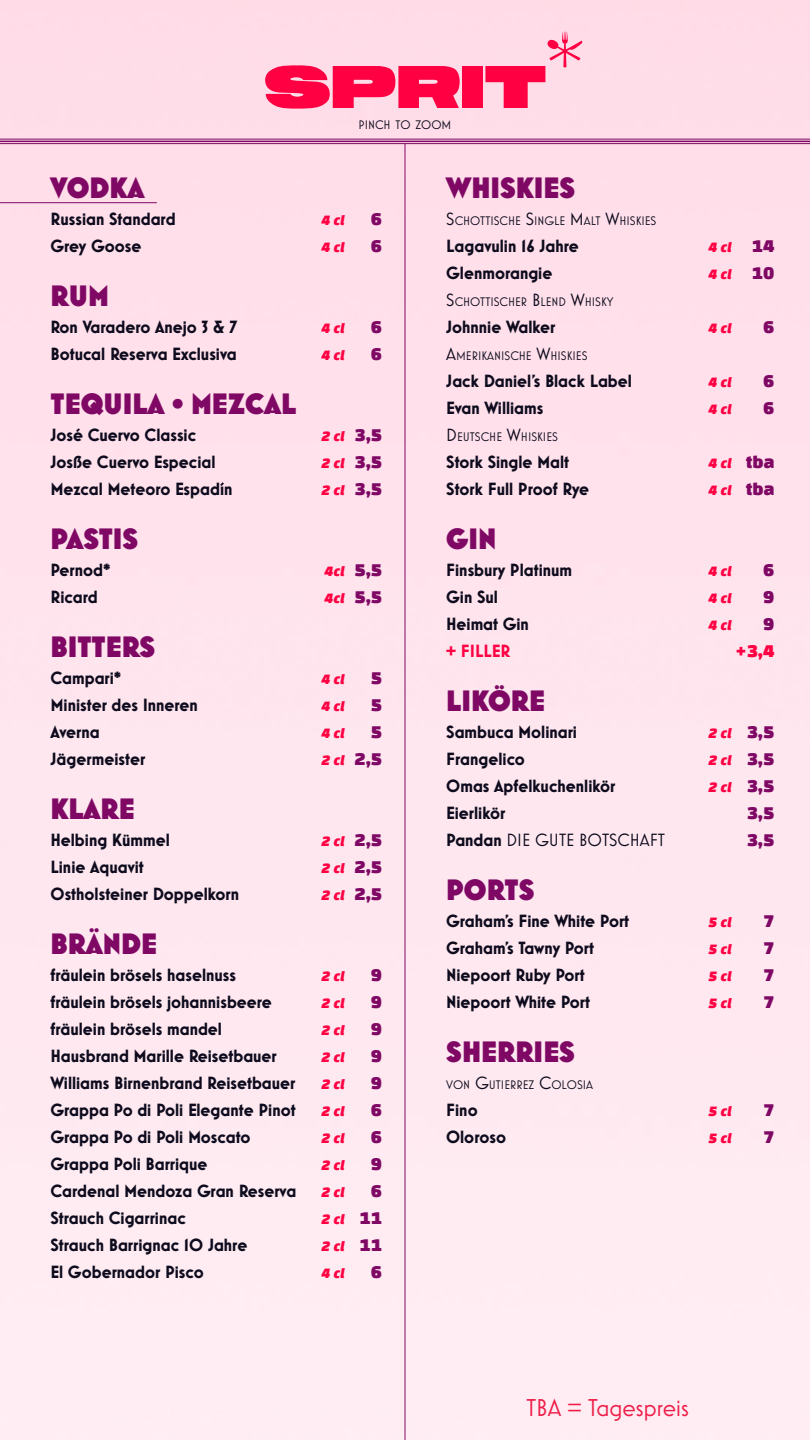
<style>
.page{position:relative;width:810px;height:1440px;background:#fff}
.page>*{position:absolute;margin:0;border:0;box-sizing:border-box;transform-origin:0 0}
.t1{font:60px "NF Ultra";color:#ff0042}
.t2{font:800 30px "Mostra Nuova Alt D";color:#7f0865}
.t3{font:24.75px "Mostra Nuova Alt D";color:#ee1d47}
.t4{font:18.75px/27px "Changa One";color:#7f0865}
.t5{font:18.75px "Changa One";color:#ff0042}
.t6{font:700 18px/27px "Mostra Nuova Alt D";color:#0d0b1d}
.t7{font:18px "Mostra Nuova Alt D";color:#0d0b1d}
.t8{font:700 18px "Mostra Nuova Alt D";color:#ff0042}
.t9{font:italic 15px/27px "Changa One";color:#ff0042}
.t10{font:12.6px "Mostra Nuova Alt D";color:#0d0b1d}
.s1{font-size:18px}
.s2{font-weight:400}
</style>
<div class="page">
<img style="left:0;top:0;width:810px;height:1440px">
<hr style="left:0;top:139px;width:810px;height:1px;background:#7f0865">
<hr style="left:0;top:141px;width:810px;height:1px;background:#7f0865">
<hr style="left:0;top:143px;width:810px;height:1px;background:#7f0865">
<svg style="left:547px;top:31px;width:35px;height:37px"></svg>
<hr style="left:405px;top:144px;width:1px;height:1296px;background:#7f0865">
<hr style="left:0;top:202px;width:157px;height:1px;background:#7f0865">
<h1 class="t1" style="left:264px;top:65px;width:284px">SPRIT</h1>
<h2 class="t2" style="left:51px;top:170px;width:95px">VODKA</h2>
<p class="t6" style="left:51px;top:205px;width:126px">Russian Standard<br>Grey Goose</p>
<h2 class="t2" style="left:51px;top:278px;width:60px">RUM</h2>
<p class="t6" style="left:51px;top:313px;width:189px">Ron Varadero Anejo 3 &amp; 7<br>Botucal Reserva Exclusiva</p>
<h2 class="t2" style="left:51px;top:386px;width:247px">TEQUILA • MEZCAL</h2>
<p class="t6" style="left:51px;top:421px;width:183px">José Cuervo Classic<br>Josße Cuervo Especial<br>Mezcal Meteoro Espadín</p>
<h2 class="t2" style="left:51px;top:521px;width:89px">PASTIS</h2>
<p class="t6" style="left:51px;top:556px;width:61px">Pernod*<br>Ricard</p>
<h2 class="t2" style="left:51px;top:629px;width:106px">BITTERS</h2>
<p class="t6" style="left:51px;top:664px;width:149px">Campari*<br>Minister des Inneren<br>Averna<br>Jägermeister</p>
<h2 class="t2" style="left:51px;top:791px;width:86px">KLARE</h2>
<p class="t6" style="left:51px;top:826px;width:190px">Helbing Kümmel<br>Linie Aquavit<br>Ostholsteiner Doppelkorn</p>
<h2 class="t2" style="left:51px;top:926px;width:108px">BRÄNDE</h2>
<p class="t6" style="left:51px;top:961px;width:247px">fräulein brösels haselnuss<br>fräulein brösels johannisbeere fräulein brösels mandel<br>Hausbrand Marille Reisetbauer<br>Williams Birnenbrand Reisetbauer<br>Grappa Po di Poli Elegante Pinot<br>Grappa Po di Poli Moscato<br>Grappa Poli Barrique<br>Cardenal Mendoza Gran Reserva<br>Strauch Cigarrinac<br>Strauch Barrignac 10 Jahre<br>El Gobernador Pisco</p>
<p class="t10" style="left:359px;top:118px;width:92px">PINCH TO ZOOM</p>
<p class="t9" style="left:322px;top:206px;width:25px">4 cl<br>4 cl</p>
<p class="t4" style="left:371px;top:205px;width:13px">6<br>6</p>
<p class="t9" style="left:322px;top:314px;width:25px">4 cl<br>4 cl</p>
<p class="t4" style="left:371px;top:313px;width:13px">6<br>6</p>
<p class="t9" style="left:322px;top:422px;width:25px;text-align:justify">2 cl 2 cl 2 cl</p>
<p class="t4" style="left:354px;top:421px;width:29px;text-align:justify">3,5<br>3,5<br>3,5</p>
<p class="t9" style="left:325px;top:557px;width:22px">4cl<br>4cl</p>
<p class="t4" style="left:354px;top:556px;width:29px">5,5<br>5,5</p>
<p class="t9" style="left:322px;top:665px;width:25px;text-align:justify">4 cl 4 cl 4 cl 2 cl</p>
<p class="t4" style="left:354px;top:664px;width:29px;text-align:right">5<br>5<br>5<br>2,5</p>
<p class="t9" style="left:322px;top:827px;width:25px;text-align:justify">2 cl 2 cl 2 cl</p>
<p class="t4" style="left:354px;top:826px;width:29px;text-align:justify">2,5<br>2,5<br>2,5</p>
<p class="t9" style="left:322px;top:962px;width:25px;text-align:justify">2 cl 2 cl 2 cl 2 cl 2 cl 2 cl 2 cl 2 cl 2 cl 2 cl 2 cl 4 cl</p>
<p class="t4" style="left:360px;top:961px;width:24px;text-align:right">9<br>9<br>9<br>9<br>9<br>6<br>6<br>9<br>6<br>11<br>11<br>6</p>
<h2 class="t2" style="left:446px;top:170px;width:130px">WHISKIES</h2>
<p class="t10" style="left:446px;top:213px;width:211px"><span class="s1">S</span>CHOTTISCHE <span class="s1">S</span>INGLE <span class="s1">M</span>ALT <span class="s1">W</span>HISKIES</p>
<p class="t6" style="left:446px;top:232px;width:134px">Lagavulin 16 Jahre<br>Glenmorangie</p>
<p class="t10" style="left:446px;top:294px;width:169px"><span class="s1">S</span>CHOTTISCHER <span class="s1">B</span>LEND <span class="s1">W</span>HISKY</p>
<p class="t6" style="left:446px;top:313px;width:111px">Johnnie Walker</p>
<p class="t10" style="left:446px;top:348px;width:142px"><span class="s1">A</span>M ERIKANISCHE <span class="s1">W</span>HISKIES</p>
<p class="t6" style="left:446px;top:367px;width:187px">Jack Daniel’s Black Label<br>Evan Williams</p>
<p class="t10" style="left:446px;top:429px;width:112px"><span class="s1">D</span> EUTSCHE <span class="s1">W</span>HISKIES</p>
<p class="t6" style="left:446px;top:448px;width:144px">Stork Single Malt<br>Stork Full Proof Rye</p>
<h2 class="t2" style="left:446px;top:521px;width:52px">GIN</h2>
<p class="t6" style="left:446px;top:556px;width:127px">Finsbury Platinum<br>Gin Sul<br>Heimat Gin</p>
<p class="t8" style="left:446px;top:640px;width:66px">+ FILLER</p>
<h2 class="t2" style="left:446px;top:683px;width:100px">LIKÖRE</h2>
<p class="t6" style="left:446px;top:718px;width:171px">Sambuca Molinari<br>Frangelico<br>Omas Apfelkuchenlikör<br>Eierlikör<br>Pandan <span class="s2">DIE GUTE</span></p>
<p class="t7" style="left:579px;top:830px;width:87px">BOTSCHAFT</p>
<h2 class="t2" style="left:446px;top:872px;width:90px">PORTS</h2>
<p class="t6" style="left:446px;top:907px;width:184px">Graham’s Fine White Port<br>Graham’s Tawny Port<br>Niepoort Ruby Port<br>Niepoort White Port</p>
<h2 class="t2" style="left:446px;top:1034px;width:130px">SHERRIES</h2>
<p class="t10" style="left:446px;top:1077px;width:148px">VON <span class="s1">G</span>UTIERREZ <span class="s1">C</span>OLOSIA</p>
<p class="t6" style="left:446px;top:1096px;width:61px">Fino<br>Oloroso</p>
<p class="t9" style="left:709px;top:233px;width:25px">4 cl<br>4 cl</p>
<p class="t9" style="left:709px;top:314px;width:25px">4 cl</p>
<p class="t4" style="left:752px;top:232px;width:24px">14<br>10</p>
<p class="t4" style="left:763px;top:313px;width:13px">6</p>
<p class="t9" style="left:709px;top:368px;width:25px">4 cl<br>4 cl</p>
<p class="t4" style="left:763px;top:367px;width:13px">6<br>6</p>
<p class="t9" style="left:709px;top:449px;width:25px">4 cl<br>4 cl</p>
<p class="t4" style="left:746px;top:448px;width:30px">tba tba</p>
<p class="t4" style="left:763px;top:556px;width:13px;text-align:justify">6<br>9<br>9</p>
<p class="t5" style="left:735px;top:640px;width:40px">+3,4</p>
<p class="t9" style="left:709px;top:557px;width:25px;text-align:justify">4 cl 4 cl 4 cl</p>
<p class="t9" style="left:709px;top:719px;width:25px;text-align:justify">2 cl 2 cl 2 cl</p>
<p class="t4" style="left:747px;top:718px;width:29px;text-align:justify">3,5<br>3,5<br>3,5<br>3,5<br>3,5</p>
<p class="t9" style="left:709px;top:908px;width:25px;text-align:justify">5 cl 5 cl 5 cl 5 cl</p>
<p class="t4" style="left:763px;top:907px;width:13px;text-align:justify">7<br>7<br>7<br>7</p>
<p class="t9" style="left:709px;top:1097px;width:25px">5 cl<br>5 cl</p>
<p class="t4" style="left:763px;top:1096px;width:13px">7<br>7</p>
<h3 class="t3" style="left:526px;top:1393px;width:164px">TBA = Tagespreis</h3>
</div>
